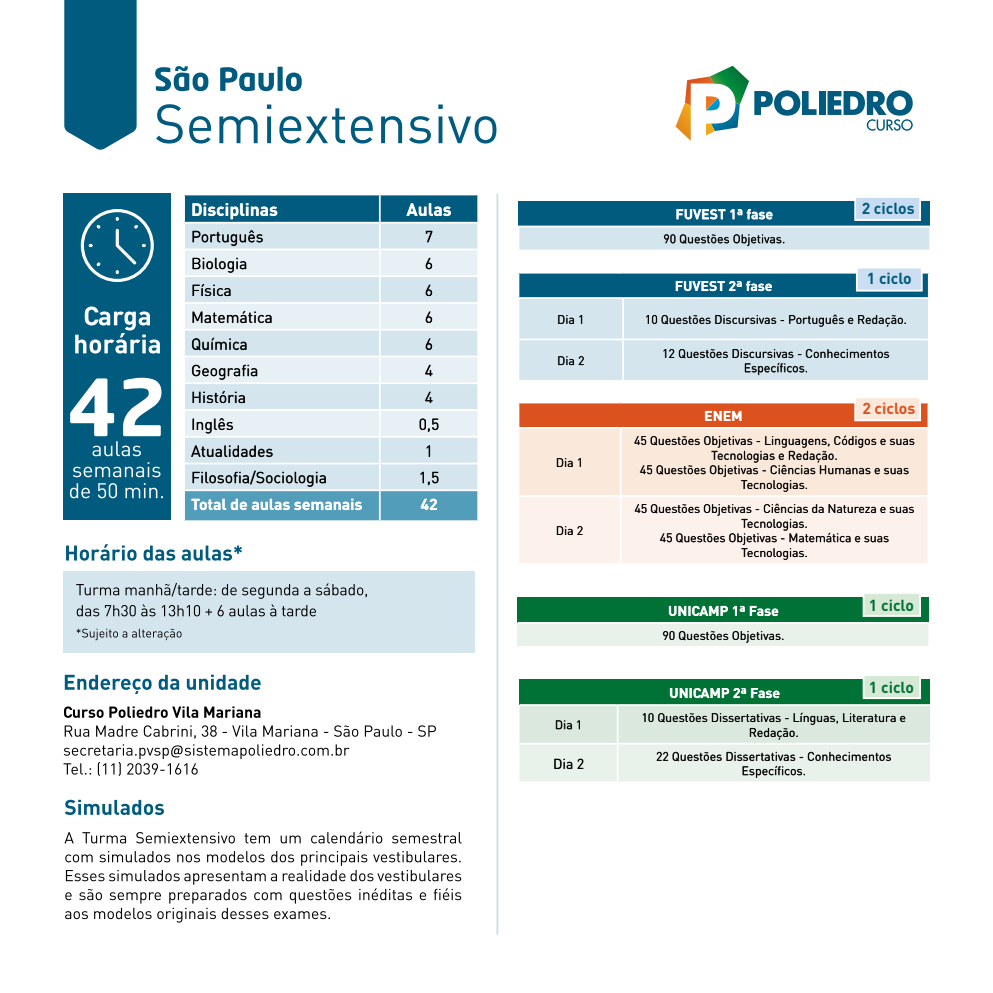
<style>
.page{position:relative;width:993px;height:993px;background:#fff}
.page>*{position:absolute;margin:0;border:0;box-sizing:border-box;transform-origin:0 0}
.t1{font:700 17.5px "DIN";color:#fff}
.t2{font:15.75px "DIN";color:#000}
.t3{font:700 15.75px "DIN";color:#fff}
.t4{font:700 15.75px "DIN";color:#005b7f}
.t5{font:700 15.75px "DIN";color:#007236}
.t6{font:700 15.75px "DIN";color:#db521f}
.t7{font:700 14px "DIN";color:#fff}
.t8{font:14px "DIN";color:#000}
.t9{font:12.25px/14.7px "DIN";color:#000;text-align:center}
</style>
<div class="page">
<svg style="left:184px;top:194px;width:294px;height:327px;background:#bfd5e0"></svg>
<div style="left:63px;top:193px;width:107px;height:327px;background:#005b7f"></div>
<svg style="left:75px;top:306px;width:85px;height:47px"></svg>
<svg style="left:70px;top:483px;width:93px;height:15px"></svg>
<svg style="left:73px;top:462px;width:87px;height:15px"></svg>
<svg style="left:70px;top:377px;width:91px;height:79px"></svg>
<svg style="left:81px;top:209px;width:73px;height:73px"></svg>
<div style="left:63px;top:570px;width:411px;height:82px;background:#d4e5ee"></div>
<svg style="left:77px;top:604px;width:239px;height:12px"></svg>
<svg style="left:76px;top:582px;width:291px;height:16px"></svg>
<svg style="left:63px;top:744px;width:286px;height:31px"></svg>
<svg style="left:65px;top:725px;width:371px;height:13px"></svg>
<svg style="left:64px;top:706px;width:196px;height:11px"></svg>
<svg style="left:65px;top:851px;width:396px;height:71px"></svg>
<svg style="left:64px;top:831px;width:397px;height:12px"></svg>
<svg style="left:76px;top:628px;width:105px;height:12px"></svg>
<svg style="left:66px;top:544px;width:176px;height:16px"></svg>
<svg style="left:65px;top:674px;width:195px;height:19px"></svg>
<svg style="left:65px;top:799px;width:99px;height:15px"></svg>
<hr style="left:496px;top:193px;width:2px;height:741px;background:#005b7f">
<div style="left:518px;top:402px;width:410px;height:26px;background:#db521f"></div>
<hr style="left:517px;top:401px;width:103px;height:2px;background:#fff">
<hr style="left:517px;top:403px;width:2px;height:24px;background:#fff">
<hr style="left:620px;top:401px;width:309px;height:2px;background:#fff">
<hr style="left:927px;top:403px;width:2px;height:24px;background:#fff">
<hr style="left:517px;top:427px;width:103px;height:1px;background:#fff">
<hr style="left:620px;top:427px;width:309px;height:1px;background:#fff">
<svg style="left:519px;top:428px;width:409px;height:135px;background:#eee0d7"></svg>
<svg style="left:705px;top:411px;width:36px;height:10px"></svg>
<div style="left:854px;top:396px;width:66px;height:25px;background:#fae8db;border:2px solid #fff"></div>
<svg style="left:155px;top:66px;width:146px;height:25px"></svg>
<svg style="left:156px;top:104px;width:340px;height:39px"></svg>
<svg style="left:64px;top:0;width:73px;height:150px;background:#126788"></svg>
<svg style="left:675px;top:66px;width:73px;height:75px"></svg>
<svg style="left:754px;top:90px;width:62px;height:26px"></svg>
<div style="left:818px;top:91px;width:7px;height:24px;background:#005b7f"></div>
<svg style="left:827px;top:90px;width:85px;height:41px"></svg>
<div style="left:518px;top:201px;width:411px;height:25px;background:#005b7f"></div>
<div style="left:518px;top:226px;width:411px;height:24px;background:#d4e5ee"></div>
<hr style="left:517px;top:225px;width:413px;height:2px;background:#fff">
<hr style="left:517px;top:227px;width:2px;height:22px;background:#fff">
<svg style="left:929px;top:227px;width:1px;height:22px"></svg>
<hr style="left:517px;top:249px;width:413px;height:2px;background:#fff">
<svg style="left:664px;top:234px;width:120px;height:12px"></svg>
<svg style="left:676px;top:209px;width:96px;height:10px"></svg>
<div style="left:517px;top:597px;width:412px;height:25px;background:#007236"></div>
<div style="left:517px;top:622px;width:412px;height:24px;background:#e9f1eb"></div>
<hr style="left:517px;top:621px;width:412px;height:2px;background:#fff">
<svg style="left:928px;top:623px;width:1px;height:22px"></svg>
<hr style="left:517px;top:645px;width:412px;height:2px;background:#fff">
<svg style="left:663px;top:631px;width:120px;height:11px"></svg>
<svg style="left:669px;top:605px;width:109px;height:10px"></svg>
<div style="left:519px;top:679px;width:410px;height:25px;background:#007236"></div>
<svg style="left:519px;top:704px;width:410px;height:78px;background:#d9e3dc"></svg>
<svg style="left:670px;top:688px;width:109px;height:10px"></svg>
<div style="left:862px;top:592px;width:58px;height:24px;background:#d5e9d5;border:2px solid #fff"></div>
<div style="left:862px;top:674px;width:58px;height:24px;background:#d5e9d5;border:2px solid #fff"></div>
<div style="left:854px;top:196px;width:66px;height:25px;background:#c7dcf0;border:2px solid #fff"></div>
<div style="left:518px;top:272px;width:410px;height:26px;background:#005b7f"></div>
<hr style="left:517px;top:272px;width:106px;height:1px;background:#fff">
<hr style="left:517px;top:273px;width:2px;height:24px;background:#fff">
<hr style="left:623px;top:272px;width:306px;height:1px;background:#fff">
<hr style="left:927px;top:273px;width:2px;height:24px;background:#fff">
<hr style="left:517px;top:297px;width:106px;height:2px;background:#fff">
<hr style="left:623px;top:297px;width:306px;height:2px;background:#fff">
<svg style="left:519px;top:299px;width:409px;height:81px;background:#cddde6"></svg>
<svg style="left:675px;top:281px;width:96px;height:10px"></svg>
<div style="left:855px;top:267px;width:67px;height:24px;background:#ccdef1;border:2px solid #fff"></div>
<h1 class="t1" style="left:191px;top:198px;width:88px">Disciplinas</h1>
<h1 class="t1" style="left:406px;top:198px;width:46px">Aulas</h1>
<p class="t2" style="left:191px;top:226px;width:74px">Português</p>
<p class="t2" style="left:425px;top:226px;width:10px">7</p>
<p class="t2" style="left:191px;top:253px;width:58px">Biologia</p>
<p class="t2" style="left:425px;top:253px;width:10px">6</p>
<p class="t2" style="left:191px;top:280px;width:42px">Física</p>
<p class="t2" style="left:425px;top:280px;width:10px">6</p>
<p class="t2" style="left:191px;top:306px;width:83px">Matemática</p>
<p class="t2" style="left:425px;top:306px;width:10px">6</p>
<p class="t2" style="left:191px;top:333px;width:58px">Química</p>
<p class="t2" style="left:425px;top:333px;width:10px">6</p>
<p class="t2" style="left:191px;top:360px;width:69px">Geografia</p>
<p class="t2" style="left:425px;top:360px;width:10px">4</p>
<p class="t2" style="left:191px;top:387px;width:57px">História</p>
<p class="t2" style="left:425px;top:387px;width:10px">4</p>
<p class="t2" style="left:191px;top:413px;width:44px">Inglês</p>
<p class="t2" style="left:418px;top:413px;width:22px">0,5</p>
<p class="t2" style="left:191px;top:440px;width:84px">Atualidades</p>
<p class="t2" style="left:425px;top:440px;width:10px">1</p>
<p class="t2" style="left:191px;top:467px;width:137px">Filosofia/Sociologia</p>
<p class="t2" style="left:418px;top:467px;width:22px">1,5</p>
<p class="t3" style="left:191px;top:494px;width:173px">Total de aulas semanais</p>
<p class="t3" style="left:420px;top:494px;width:19px">42</p>
<p class="t7" style="left:675px;top:205px;width:99px">FUVEST 1ª fase</p>
<p class="t9" style="left:663px;top:231px;width:123px">90 Questões Objetivas.</p>
<p class="t7" style="left:674px;top:277px;width:99px">FUVEST 2ª fase</p>
<p class="t4" style="left:861px;top:198px;width:54px">2 ciclos</p>
<p class="t4" style="left:866px;top:268px;width:47px">1 ciclo</p>
<p class="t9" style="left:557px;top:311px;width:29px">Dia 1</p>
<p class="t9" style="left:644px;top:311px;width:263px">10 Questões Discursivas - Português e Redação.</p>
<p class="t9" style="left:557px;top:353px;width:29px">Dia 2</p>
<p class="t9" style="left:662px;top:345px;width:229px">12 Questões Discursivas - Conhecimentos<br>Específicos.</p>
<p class="t9" style="left:555px;top:454px;width:29px">Dia 1</p>
<p class="t9" style="left:555px;top:522px;width:29px">Dia 2</p>
<p class="t7" style="left:704px;top:406px;width:40px">ENEM</p>
<p class="t6" style="left:862px;top:398px;width:54px">2 ciclos</p>
<p class="t9" style="left:634px;top:432px;width:282px">45 Questões Objetivas - Linguagens, Códigos e suas Tecnologias e Redação.<br>45 Questões Objetivas - Ciências Humanas e suas Tecnologias.</p>
<p class="t9" style="left:634px;top:500px;width:281px">45 Questões Objetivas - Ciências da Natureza e suas<br>Tecnologias.<br>45 Questões Objetivas - Matemática e suas<br>Tecnologias.</p>
<p class="t7" style="left:667px;top:601px;width:112px">UNICAMP 1ª Fase</p>
<p class="t9" style="left:662px;top:627px;width:123px">90 Questões Objetivas.</p>
<p class="t7" style="left:669px;top:683px;width:112px">UNICAMP 2ª Fase</p>
<p class="t5" style="left:868px;top:594px;width:47px">1 ciclo</p>
<p class="t5" style="left:868px;top:676px;width:47px">1 ciclo</p>
<p class="t9" style="left:555px;top:717px;width:29px">Dia 1</p>
<p class="t9" style="left:641px;top:709px;width:266px">10 Questões Dissertativas - Línguas, Literatura e<br>Redação.</p>
<p class="t8" style="left:553px;top:754px;width:33px">Dia 2</p>
<p class="t9" style="left:655px;top:748px;width:237px">22 Questões Dissertativas - Conhecimentos<br>Específicos.</p>
</div>
